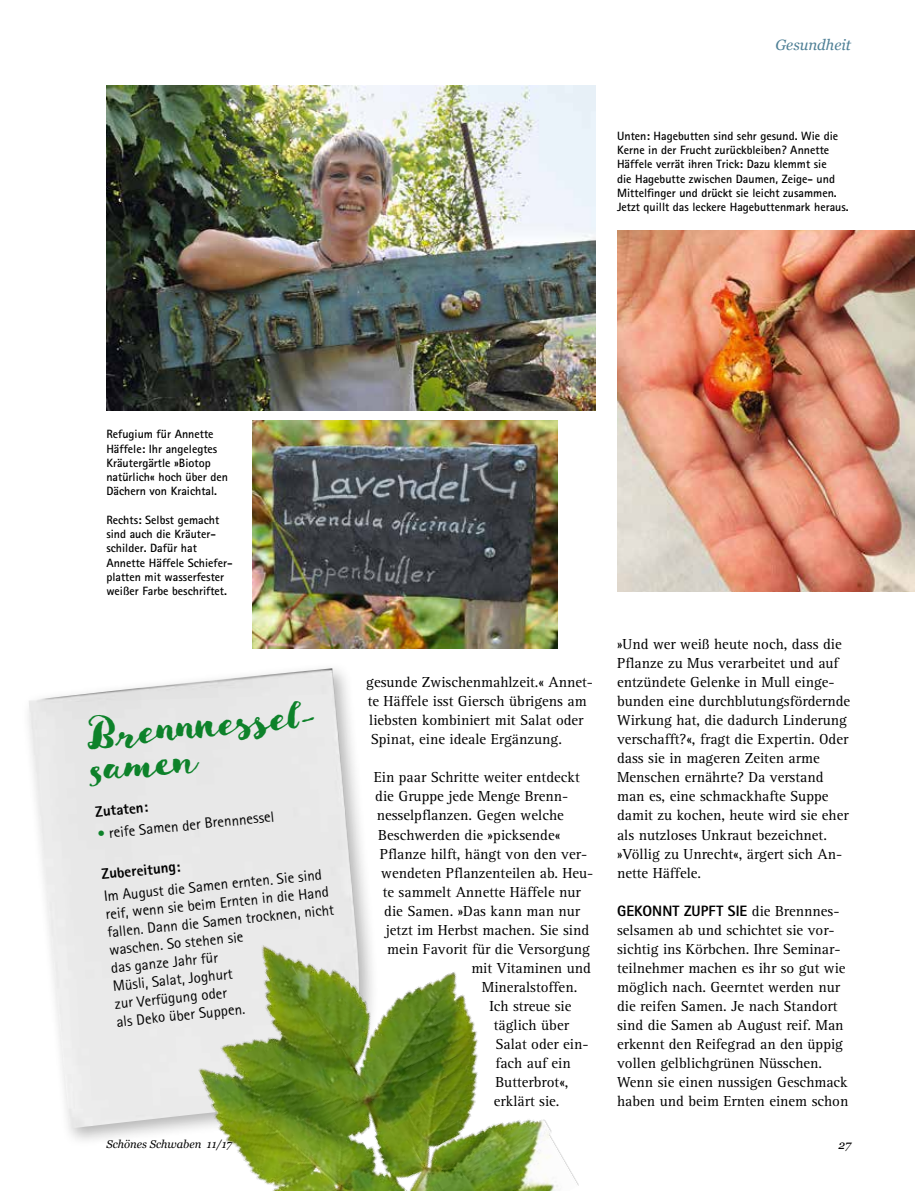
<style>
.page{position:relative;width:915px;height:1191px;background:#fff}
.page>*{position:absolute;margin:0;border:0;box-sizing:border-box;transform-origin:0 0}
.t1{font:42px/32.7px "Goodlife Brush";color:#0d822a}
.t2{font:15px/19px "Rotis Serif Std";color:#000}
.t3{font:15px/18px "Rotis Sans Serif Std";color:#000}
.t4{font:800 15px "Rotis Sans Serif Std";letter-spacing:.005em;color:#000}
.t5{font:italic 15px "Georgia";color:#4f8096}
.t6{font:700 12px/14.2px "Rotis Sans Serif Std";color:#000}
.t7{font:italic 12px "Georgia";color:#000}
.t8{font:italic 11.25px "Georgia";color:#000}
.s1{color:#0d822a}
.s2{font-family:"Rotis Serif Std";font-weight:400}
</style>
<div class="page">
<img style="left:617px;top:230px;width:297px;height:362px">
<img style="left:106px;top:86px;width:489px;height:324px">
<img style="left:253px;top:420px;width:304px;height:228px">
<img style="left:28px;top:668px;width:331px;height:313px">
<img style="left:54px;top:823px;width:525px;height:368px">
<p class="t5" style="left:775px;top:34px;width:77px">Gesundheit</p>
<p class="t6" style="left:617px;top:128px;width:233px">Unten: Hagebutten sind sehr gesund. Wie die Kerne in der Frucht zurückbleiben? Annette Häffele verrät ihren Trick: Dazu klemmt sie<br>die Hagebutte zwischen Daumen, Zeige- und Mittelfinger und drückt sie leicht zusammen.<br>Jetzt quillt das leckere Hagebuttenmark heraus.</p>
<p class="t6" style="left:106px;top:427px;width:123px">Refugium für Annette<br>Häffele: Ihr angelegtes<br>Kräutergärtle »Biotop natürlich« hoch über den<br>Dächern von Kraichtal.</p>
<p class="t6" style="left:106px;top:512px;width:128px">Rechts: Selbst gemacht sind auch die Kräuter&shy;schilder. Dafür hat<br>Annette Häffele Schiefer&shy;platten mit wasserfester weißer Farbe beschriftet.</p>
<h1 class="t1" style="left:86px;top:721px;width:234px;rotate:-6deg">Brennnessel&shy;samen</h1>
<p class="t4" style="left:94px;top:802px;width:54px;rotate:-6deg">Zutaten:</p>
<p class="t3" style="left:97px;top:825px;width:179px;rotate:-6deg"><span class="s1">•</span> reife Samen der Brennnessel</p>
<p class="t4" style="left:101px;top:864px;width:80px;rotate:-6deg">Zubereitung:</p>
<p class="t3" style="left:102px;top:887px;width:229px;rotate:-6deg">Im August die Samen ernten. Sie sind reif, wenn sie beim Ernten in die Hand fallen. Dann die Samen trocknen, nicht waschen. So stehen sie<br>das ganze Jahr für<br>Müsli, Salat, Joghurt<br>zur Verfügung oder<br>als Deko über Suppen.</p>
<p class="t2" style="left:366px;top:673px;width:228px">gesunde Zwischenmahlzeit.« Annet&shy;te Häffele isst Giersch übrigens am liebsten kombiniert mit Salat oder Spinat, eine ideale Ergänzung.</p>
<p class="t2" style="left:373px;top:768px;width:207px">Ein paar Schritte weiter entdeckt</p>
<p class="t2" style="left:375px;top:787px;width:194px">die Gruppe jede Menge Brenn-</p>
<p class="t2" style="left:376px;top:806px;width:188px">nesselpflanzen. Gegen welche</p>
<p class="t2" style="left:378px;top:825px;width:183px">Beschwerden die »picksende«</p>
<p class="t2" style="left:379px;top:844px;width:209px">Pflanze hilft, hängt von den ver-</p>
<p class="t2" style="left:381px;top:863px;width:213px">wendeten Pflanzenteilen ab. Heu-</p>
<p class="t2" style="left:382px;top:882px;width:199px">te sammelt Annette Häffele nur</p>
<p class="t2" style="left:384px;top:901px;width:197px">die Samen. »Das kann man nur</p>
<p class="t2" style="left:385px;top:920px;width:205px">jetzt im Herbst machen. Sie sind</p>
<p class="t2" style="left:387px;top:939px;width:204px">mein Favorit für die Versorgung</p>
<p class="t2" style="left:471px;top:958px;width:121px">mit Vitaminen und</p>
<p class="t2" style="left:481px;top:977px;width:97px">Mineralstoffen.</p>
<p class="t2" style="left:489px;top:996px;width:84px">Ich streue sie</p>
<p class="t2" style="left:493px;top:1016px;width:77px">täglich über</p>
<p class="t2" style="left:495px;top:1035px;width:95px">Salat oder ein-</p>
<p class="t2" style="left:495px;top:1054px;width:77px">fach auf ein</p>
<p class="t2" style="left:495px;top:1073px;width:75px">Butterbrot«,</p>
<p class="t2" style="left:493px;top:1092px;width:67px">erklärt sie.</p>
<p class="t2" style="left:617px;top:635px;width:235px">»Und wer weiß heute noch, dass die Pflanze zu Mus verarbeitet und auf entzündete Gelenke in Mull einge&shy;bunden eine durchblutungsfördernde Wirkung hat, die dadurch Linderung verschafft?«, fragt die Expertin. Oder dass sie in mageren Zeiten arme Menschen ernährte? Da verstand man es, eine schmackhafte Suppe damit zu kochen, heute wird sie eher als nutzloses Unkraut bezeichnet. »Völlig zu Unrecht«, ärgert sich An&shy;nette Häffele.</p>
<p class="t4" style="left:617px;top:901px;width:224px">GEKONNT ZUPFT SIE <span class="s2">die Brennnes-</span></p>
<p class="t2" style="left:617px;top:920px;width:233px">selsamen ab und schichtet sie vor&shy;sichtig ins Körbchen. Ihre Seminar&shy;teilnehmer machen es ihr so gut wie möglich nach. Geerntet werden nur die reifen Samen. Je nach Standort sind die Samen ab August reif. Man erkennt den Reifegrad an den üppig vollen gelblichgrünen Nüsschen.<br>Wenn sie einen nussigen Geschmack haben und beim Ernten einem schon</p>
<p class="t8" style="left:106px;top:1136px;width:127px">Schönes Schwaben 11/17</p>
<p class="t7" style="left:838px;top:1136px;width:14px">27</p>
</div>
